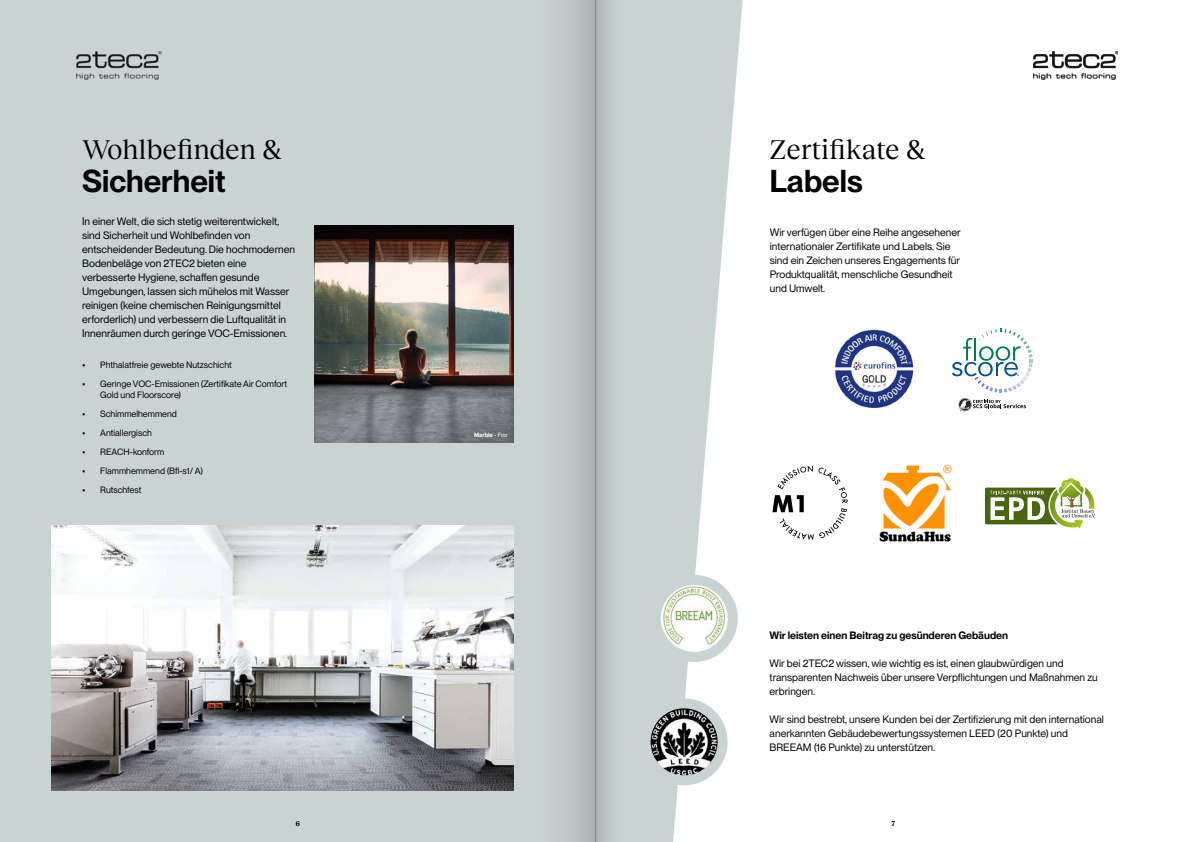
<style>
.page{position:relative;width:1191px;height:842px;background:#fff}
.page>*{position:absolute;margin:0;border:0;box-sizing:border-box;transform-origin:0 0}
.t1{font:600 31px "PP Neue Montreal";color:#000}
.t2{font:28px "Reckless Neue TRIAL";letter-spacing:-.005em;color:#000}
.t3{font:10.5px/14px "PP Neue Montreal";color:#000}
.t4{font:600 10.5px "PP Neue Montreal";color:#000}
.t5{font:9px/10.8px "PP Neue Montreal";color:#000}
.t6{font:7px "Reckless Neue TRIAL";color:#000}
.t7{font:600 6px "PP Neue Montreal";color:#fff}
.s1{font-weight:400}
</style>
<div class="page">
<div style="left:0;top:0;width:742px;height:842px;background:#c9d4d2"></div>
<img style="left:1033px;top:51px;width:85px;height:28px">
<img style="left:315px;top:226px;width:192px;height:216px">
<img style="left:51px;top:526px;width:456px;height:265px">
<img style="left:77px;top:51px;width:84px;height:28px">
<img style="left:645px;top:703px;width:77px;height:77px;border-radius:38px">
<div style="left:640px;top:698px;width:87px;height:87px;border:10px solid #c9d4d2;border-radius:50%"></div>
<img style="left:657px;top:580px;width:74px;height:72px">
<div style="left:651px;top:575px;width:87px;height:87px;border:10px solid #c9d4d2;border-radius:50%"></div>
<svg style="left:985px;top:478px;width:110px;height:51px"></svg>
<img style="left:879px;top:464px;width:73px;height:78px">
<svg style="left:772px;top:466px;width:75px;height:74px"></svg>
<img style="left:835px;top:329px;width:79px;height:79px">
<svg style="left:952px;top:329px;width:80px;height:82px"></svg>
<svg style="left:507px;top:0;width:88px;height:842px"></svg>
<div style="left:595px;top:0;width:40px;height:842px;background:linear-gradient(to right,#b0b9b7,#cfdad8)"></div>
<h2 class="t2" style="left:82px;top:129px;width:201px">Wohlbefinden &amp;</h2>
<h1 class="t1" style="left:82px;top:162px;width:145px">Sicherheit</h1>
<p class="t3" style="left:82px;top:214px;width:214px">In einer Welt, die sich stetig weiterentwickelt, sind Sicherheit und Wohlbefinden von entscheidender Bedeutung. Die hochmodernen Bodenbeläge von 2TEC2 bieten eine verbesserte Hygiene, schaffen gesunde Umgebungen, lassen sich mühelos mit Wasser reinigen (keine chemischen Reinigungsmittel erforderlich) und verbessern die Luftqualität in Innenräumen durch geringe VOC-Emissionen.</p>
<p class="t5" style="left:82px;top:359px;width:151px">• Phthalatfreie gewebte Nutzschicht</p>
<p class="t5" style="left:100px;top:378px;width:188px;text-indent:-18px">• Geringe VOC-Emissionen (Zertifikate Air Comfort<br>Gold und Floorscore)</p>
<p class="t5" style="left:82px;top:408px;width:96px">• Schimmelhemmend</p>
<p class="t5" style="left:82px;top:427px;width:71px">• Antiallergisch</p>
<p class="t5" style="left:82px;top:446px;width:84px">• REACH-konform</p>
<p class="t5" style="left:82px;top:465px;width:122px">• Flammhemmend (Bfl-s1/ A)</p>
<p class="t5" style="left:82px;top:484px;width:61px">• Rutschfest</p>
<p class="t7" style="left:474px;top:431px;width:35px">Marble <span class="s1">- Fior</span></p>
<h2 class="t2" style="left:769px;top:129px;width:157px">Zertifikate &amp;</h2>
<h1 class="t1" style="left:769px;top:162px;width:95px">Labels</h1>
<p class="t3" style="left:770px;top:225px;width:192px">Wir verfügen über eine Reihe angesehener internationaler Zertifikate und Labels. Sie sind ein Zeichen unseres Engagements für Produktqualität, menschliche Gesundheit und Umwelt.</p>
<p class="t4" style="left:769px;top:629px;width:240px">Wir leisten einen Beitrag zu gesünderen Gebäuden</p>
<p class="t3" style="left:769px;top:657px;width:329px">Wir bei 2TEC2 wissen, wie wichtig es ist, einen glaubwürdigen und transparenten Nachweis über unsere Verpflichtungen und Maßnahmen zu erbringen.</p>
<p class="t3" style="left:769px;top:713px;width:336px">Wir sind bestrebt, unsere Kunden bei der Zertifizierung mit den international anerkannten Gebäudebewertungssystemen LEED (20 Punkte) und<br>BREEAM (16 Punkte) zu unterstützen.</p>
<p class="t6" style="left:296px;top:818px;width:6px">6</p>
<p class="t6" style="left:891px;top:818px;width:5px">7</p>
</div>
